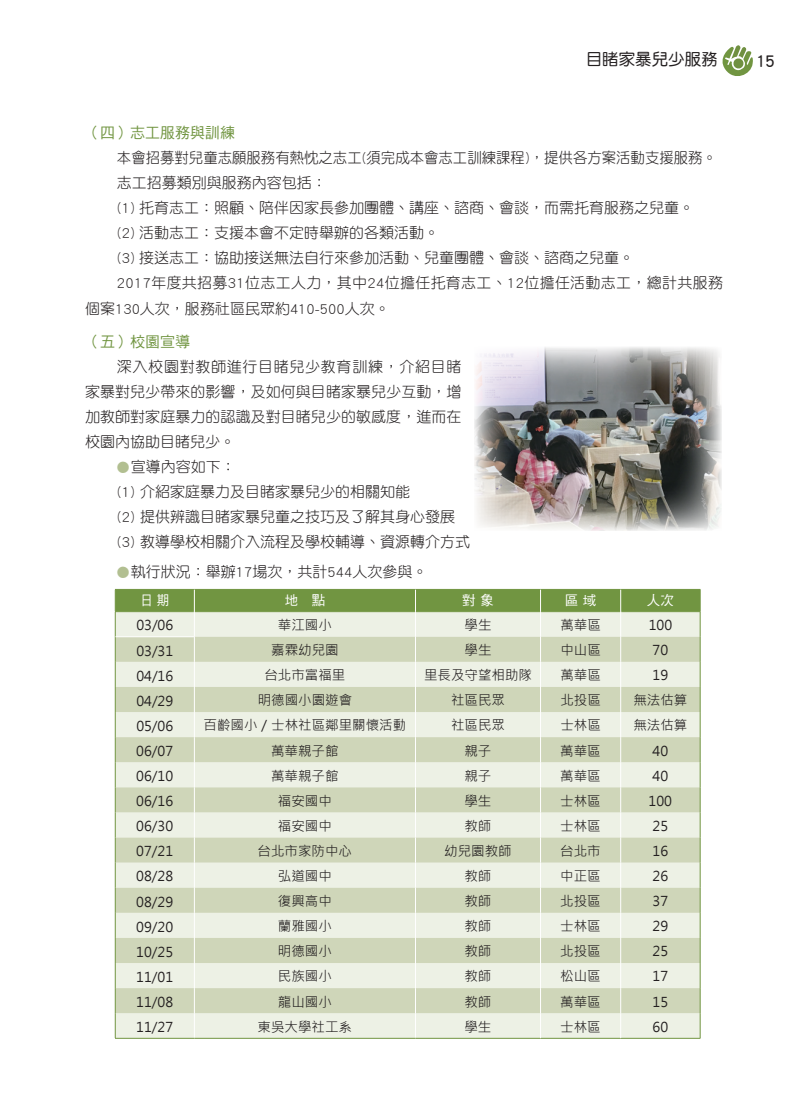
<style>
.page{position:relative;width:808px;height:1106px;background:#fff}
.page>*{position:absolute;margin:0;border:0;box-sizing:border-box;transform-origin:0 0}
.t1{font:18px "DF Yuan Std W7";color:#231f20}
.t2{font:16.5px "DF Yuan Std W5";color:#231f20}
.t3{font:15px/25px "DF Yuan Std W3";color:#231f20;text-align:justify}
.t4{font:15px "DF Yuan Std W3";letter-spacing:.02em;color:#231f20}
.t5{font:15px "DF Yuan Std W3";color:#231f20;scale:.96 1}
.t6{font:15px "DF Hei Std W5";color:#719541}
.t7{font:13.5px "Microsoft Jheng Hei";color:#231f20}
.t8{font:13.5px "DF Hei Std W5";letter-spacing:.335em;color:#fff}
.t9{font:13.5px "DF Hei Std W5";letter-spacing:.335em;color:#fff;scale:.9 1}
.s1{font-size:12.75px;color:#b2bf91}
</style>
<div class="page">
<img style="left:474px;top:347px;width:248px;height:183px">
<hr style="left:115px;top:1038px;width:79px;height:1px;background:#719541">
<hr style="left:194px;top:1038px;width:221px;height:1px;background:#719541">
<hr style="left:415px;top:1038px;width:125px;height:1px;background:#719541">
<hr style="left:540px;top:1038px;width:81px;height:1px;background:#719541">
<hr style="left:621px;top:1038px;width:79px;height:1px;background:#719541">
<svg style="left:115px;top:589px;width:586px;height:449px;background:#d9e0c8"></svg>
<svg style="left:722px;top:45px;width:31px;height:31px"></svg>
<p class="t2" style="left:586px;top:51px;width:133px">目睹家暴兒少服務</p>
<p class="t1" style="left:755px;top:50px;width:22px">15</p>
<p class="t6" style="left:85px;top:125px;width:151px">（四）志工服務與訓練</p>
<p class="t5" style="left:117px;top:150px;width:626px">本會招募對兒童志願服務有熱忱之志工(須完成本會志工訓練課程)，提供各方案活動支援服務。</p>
<p class="t3" style="left:117px;top:170px;width:211px">志工招募類別與服務內容包括：</p>
<p class="t3" style="left:117px;top:195px;width:579px">(1) 托育志工：照顧、陪伴因家長參加團體、講座、諮商、會談，而需托育服務之兒童。</p>
<p class="t3" style="left:117px;top:220px;width:324px">(2) 活動志工：支援本會不定時舉辦的各類活動。</p>
<p class="t3" style="left:117px;top:245px;width:519px">(3) 接送志工：協助接送無法自行來參加活動、兒童團體、會談、諮商之兒童。</p>
<p class="t4" style="left:117px;top:275px;width:608px">2017年度共招募31位志工人力，其中24位擔任托育志工、12位擔任活動志工，總計共服務</p>
<p class="t3" style="left:85px;top:295px;width:306px">個案130人次，服務社區民眾約410-500人次。</p>
<p class="t6" style="left:85px;top:333px;width:107px">（五）校園宣導</p>
<p class="t3" style="left:85px;top:354px;width:378px;text-indent:32px">深入校園對教師進行目睹兒少教育訓練，介紹目睹家暴對兒少帶來的影響，及如何與目睹家暴兒少互動，增加教師對家庭暴力的認識及對目睹兒少的敏感度，進而在校園內協助目睹兒少。</p>
<p class="t3" style="left:117px;top:454px;width:355px;text-align:left"><span class="s1">●</span>宣導內容如下：<br>(1) 介紹家庭暴力及目睹家暴兒少的相關知能<br>(2) 提供辨識目睹家暴兒童之技巧及了解其身心發展(3) 教導學校相關介入流程及學校輔導、資源轉介方式</p>
<p class="t3" style="left:117px;top:558px;width:312px"><span class="s1">●</span>執行狀況：舉辦17場次，共計544人次參與。</p>
<p class="t9" style="left:141px;top:593px;width:33px">日期</p>
<p class="t8" style="left:285px;top:593px;width:42px">地　點</p>
<p class="t8" style="left:462px;top:593px;width:33px">對象</p>
<p class="t8" style="left:565px;top:593px;width:33px">區域</p>
<p class="t8" style="left:647px;top:593px;width:28px">人次</p>
<p class="t7" style="left:136px;top:616px;width:38px">03/06</p>
<p class="t7" style="left:278px;top:616px;width:55px">華江國小</p>
<p class="t7" style="left:464px;top:616px;width:28px">學生</p>
<p class="t7" style="left:560px;top:616px;width:42px">萬華區</p>
<p class="t7" style="left:649px;top:616px;width:25px">100</p>
<p class="t7" style="left:136px;top:642px;width:38px">03/31</p>
<p class="t7" style="left:271px;top:641px;width:69px">嘉霖幼兒園</p>
<p class="t7" style="left:464px;top:641px;width:28px">學生</p>
<p class="t7" style="left:560px;top:641px;width:42px">中山區</p>
<p class="t7" style="left:652px;top:641px;width:17px">70</p>
<p class="t7" style="left:136px;top:667px;width:38px">04/16</p>
<p class="t7" style="left:264px;top:667px;width:82px">台北市富福里</p>
<p class="t7" style="left:424px;top:667px;width:109px">里長及守望相助隊</p>
<p class="t7" style="left:560px;top:667px;width:42px">萬華區</p>
<p class="t7" style="left:652px;top:667px;width:17px">19</p>
<p class="t7" style="left:136px;top:692px;width:38px">04/29</p>
<p class="t7" style="left:258px;top:692px;width:96px">明德國小園遊會</p>
<p class="t7" style="left:451px;top:692px;width:55px">社區民眾</p>
<p class="t7" style="left:560px;top:692px;width:42px">北投區</p>
<p class="t7" style="left:633px;top:692px;width:55px">無法估算</p>
<p class="t7" style="left:136px;top:717px;width:38px">05/06</p>
<p class="t7" style="left:204px;top:717px;width:204px">百齡國小／士林社區鄰里關懷活動</p>
<p class="t7" style="left:451px;top:717px;width:55px">社區民眾</p>
<p class="t7" style="left:560px;top:717px;width:42px">士林區</p>
<p class="t7" style="left:633px;top:717px;width:55px">無法估算</p>
<p class="t7" style="left:136px;top:742px;width:38px">06/07</p>
<p class="t7" style="left:271px;top:742px;width:69px">萬華親子館</p>
<p class="t7" style="left:464px;top:742px;width:28px">親子</p>
<p class="t7" style="left:560px;top:742px;width:42px">萬華區</p>
<p class="t7" style="left:652px;top:742px;width:17px">40</p>
<p class="t7" style="left:136px;top:767px;width:38px">06/10</p>
<p class="t7" style="left:271px;top:767px;width:69px">萬華親子館</p>
<p class="t7" style="left:464px;top:767px;width:28px">親子</p>
<p class="t7" style="left:560px;top:767px;width:42px">萬華區</p>
<p class="t7" style="left:652px;top:767px;width:17px">40</p>
<p class="t7" style="left:136px;top:792px;width:38px">06/16</p>
<p class="t7" style="left:278px;top:792px;width:55px">福安國中</p>
<p class="t7" style="left:464px;top:792px;width:28px">學生</p>
<p class="t7" style="left:560px;top:792px;width:42px">士林區</p>
<p class="t7" style="left:649px;top:792px;width:25px">100</p>
<p class="t7" style="left:136px;top:817px;width:38px">06/30</p>
<p class="t7" style="left:278px;top:817px;width:55px">福安國中</p>
<p class="t7" style="left:464px;top:817px;width:28px">教師</p>
<p class="t7" style="left:560px;top:817px;width:42px">士林區</p>
<p class="t7" style="left:652px;top:817px;width:17px">25</p>
<p class="t7" style="left:136px;top:843px;width:38px">07/21</p>
<p class="t7" style="left:258px;top:842px;width:96px">台北市家防中心</p>
<p class="t7" style="left:444px;top:842px;width:69px">幼兒園教師</p>
<p class="t7" style="left:560px;top:842px;width:42px">台北市</p>
<p class="t7" style="left:652px;top:842px;width:17px">16</p>
<p class="t7" style="left:136px;top:868px;width:38px">08/28</p>
<p class="t7" style="left:278px;top:867px;width:55px">弘道國中</p>
<p class="t7" style="left:464px;top:867px;width:28px">教師</p>
<p class="t7" style="left:560px;top:867px;width:42px">中正區</p>
<p class="t7" style="left:652px;top:867px;width:17px">26</p>
<p class="t7" style="left:136px;top:893px;width:38px">08/29</p>
<p class="t7" style="left:278px;top:892px;width:55px">復興高中</p>
<p class="t7" style="left:464px;top:892px;width:28px">教師</p>
<p class="t7" style="left:560px;top:892px;width:42px">北投區</p>
<p class="t7" style="left:652px;top:892px;width:17px">37</p>
<p class="t7" style="left:136px;top:918px;width:38px">09/20</p>
<p class="t7" style="left:278px;top:917px;width:55px">蘭雅國小</p>
<p class="t7" style="left:464px;top:917px;width:28px">教師</p>
<p class="t7" style="left:560px;top:917px;width:42px">士林區</p>
<p class="t7" style="left:652px;top:917px;width:17px">29</p>
<p class="t7" style="left:136px;top:943px;width:38px">10/25</p>
<p class="t7" style="left:278px;top:943px;width:55px">明德國小</p>
<p class="t7" style="left:464px;top:943px;width:28px">教師</p>
<p class="t7" style="left:560px;top:943px;width:42px">北投區</p>
<p class="t7" style="left:652px;top:943px;width:17px">25</p>
<p class="t7" style="left:136px;top:968px;width:38px">11/01</p>
<p class="t7" style="left:278px;top:968px;width:55px">民族國小</p>
<p class="t7" style="left:464px;top:968px;width:28px">教師</p>
<p class="t7" style="left:560px;top:968px;width:42px">松山區</p>
<p class="t7" style="left:652px;top:968px;width:17px">17</p>
<p class="t7" style="left:136px;top:993px;width:38px">11/08</p>
<p class="t7" style="left:278px;top:993px;width:55px">龍山國小</p>
<p class="t7" style="left:464px;top:993px;width:28px">教師</p>
<p class="t7" style="left:560px;top:993px;width:42px">萬華區</p>
<p class="t7" style="left:652px;top:993px;width:17px">15</p>
<p class="t7" style="left:136px;top:1018px;width:38px">11/27</p>
<p class="t7" style="left:258px;top:1018px;width:96px">東吳大學社工系</p>
<p class="t7" style="left:464px;top:1018px;width:28px">學生</p>
<p class="t7" style="left:560px;top:1018px;width:42px">士林區</p>
<p class="t7" style="left:652px;top:1018px;width:17px">60</p>
</div>
